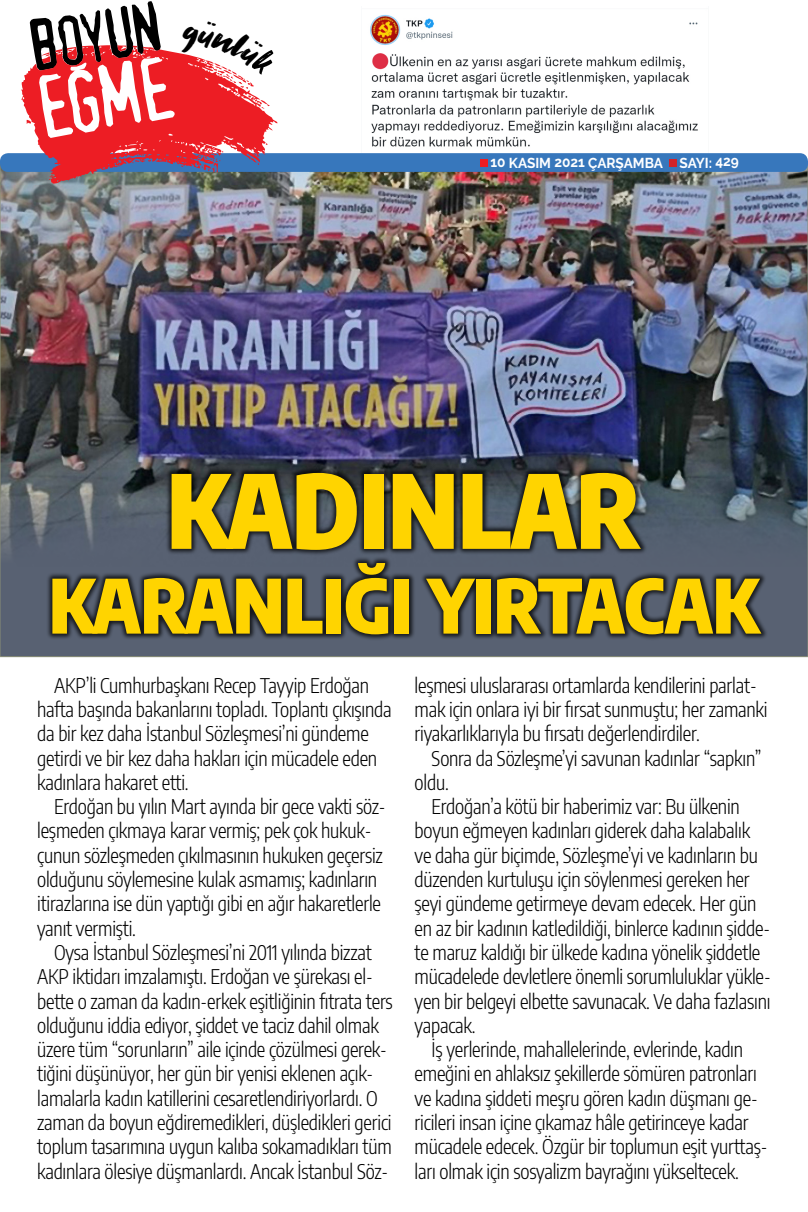
<style>
.page{position:relative;width:808px;height:1212px;background:#fff}
.page>*{position:absolute;margin:0;border:0;box-sizing:border-box;transform-origin:0 0}
.t1{font:900 101.25px "Encode Sans Condensed";color:#ffd400}
.t2{font:900 74.25px "Encode Sans Condensed";color:#ffd400}
.t3{font:300 20.25px/24.3px "Encode Sans Condensed";letter-spacing:-.01em;color:#000;scale:.96 1}
.t4{font:700 14.33px "Raleway";color:#fff;scale:.95 1}
</style>
<div class="page">
<img style="left:370px;top:15px;width:328px;height:132px">
<div style="left:0;top:161px;width:808px;height:496px;background:#586172"></div>
<img style="left:2px;top:170px;width:804px;height:383px">
<div style="left:0;top:153px;width:808px;height:19px;background:#3777bc;border-radius:8px"></div>
<div style="left:480px;top:159px;width:7px;height:8px;background:#ed1d24"></div>
<div style="left:669px;top:159px;width:7px;height:8px;background:#d2232a"></div>
<div style="left:46px;top:466px;width:722px;height:175px;background:#000;opacity:.75"></div>
<svg style="left:21px;top:1px;width:257px;height:183px"></svg>
<p class="t4" style="left:490px;top:155px;width:263px">10 kASIM 2021 ÇARŞAMBA Sayı: 429</p>
<h1 class="t1" style="left:167px;top:431px;width:475px">KADINLAR</h1>
<h2 class="t2" style="left:49px;top:547px;width:710px">KARANLIĞI YIRTACAK</h2>
<p class="t3" style="left:37px;top:672px;width:371px;text-indent:17px">AKP’li Cumhurbaşkanı Recep Tayyip Erdoğan hafta başında bakanlarını topladı. Toplantı çıkışında da bir kez daha İstanbul Sözleşmesi’ni gündeme getirdi ve bir kez daha hakları için mücadele eden kadınlara hakaret etti.</p>
<p class="t3" style="left:37px;top:793px;width:364px;text-indent:17px">Erdoğan bu yılın Mart ayında bir gece vakti söz&shy;leşmeden çıkmaya karar vermiş; pek çok hukuk&shy;çunun sözleşmeden çıkılmasının hukuken geçersiz olduğunu söylemesine kulak asmamış; kadınların itirazlarına ise dün yaptığı gibi en ağır hakaretlerle yanıt vermişti.</p>
<p class="t3" style="left:37px;top:939px;width:372px;text-indent:17px">Oysa İstanbul Sözleşmesi’ni 2011 yılında bizzat AKP iktidarı imzalamıştı. Erdoğan ve şürekası el&shy;bette o zaman da kadın-erkek eşitliğinin fıtrata ters olduğunu iddia ediyor, şiddet ve taciz dahil olmak üzere tüm “sorunların” aile içinde çözülmesi gerek&shy;tiğini düşünüyor, her gün bir yenisi eklenen açık&shy;lamalarla kadın katillerini cesaretlendiriyorlardı. O zaman da boyun eğdiremedikleri, düşledikleri gerici toplum tasarımına uygun kalıba sokamadıkları tüm kadınlara ölesiye düşmanlardı. Ancak İstanbul Söz-</p>
<p class="t3" style="left:415px;top:672px;width:369px">leşmesi uluslararası ortamlarda kendilerini parlat&shy;mak için onlara iyi bir fırsat sunmuştu; her zamanki riyakarlıklarıyla bu fırsatı değerlendirdiler.</p>
<p class="t3" style="left:415px;top:745px;width:363px;text-indent:17px">Sonra da Sözleşme’yi savunan kadınlar “sapkın” oldu.</p>
<p class="t3" style="left:415px;top:793px;width:372px;text-indent:17px">Erdoğan’a kötü bir haberimiz var: Bu ülkenin boyun eğmeyen kadınları giderek daha kalabalık ve daha gür biçimde, Sözleşme’yi ve kadınların bu düzenden kurtuluşu için söylenmesi gereken her şeyi gündeme getirmeye devam edecek. Her gün en az bir kadının katledildiği, binlerce kadının şidde&shy;te maruz kaldığı bir ülkede kadına yönelik şiddetle mücadelede devletlere önemli sorumluluklar yükle&shy;yen bir belgeyi elbette savunacak. Ve daha fazlasını yapacak.</p>
<p class="t3" style="left:415px;top:1036px;width:369px;text-indent:17px">İş yerlerinde, mahallelerinde, evlerinde, kadın emeğini en ahlaksız şekillerde sömüren patronları ve kadına şiddeti meşru gören kadın düşmanı ge&shy;ricileri insan içine çıkamaz hâle getirinceye kadar mücadele edecek. Özgür bir toplumun eşit yurttaş&shy;ları olmak için sosyalizm bayrağını yükseltecek.</p>
</div>
